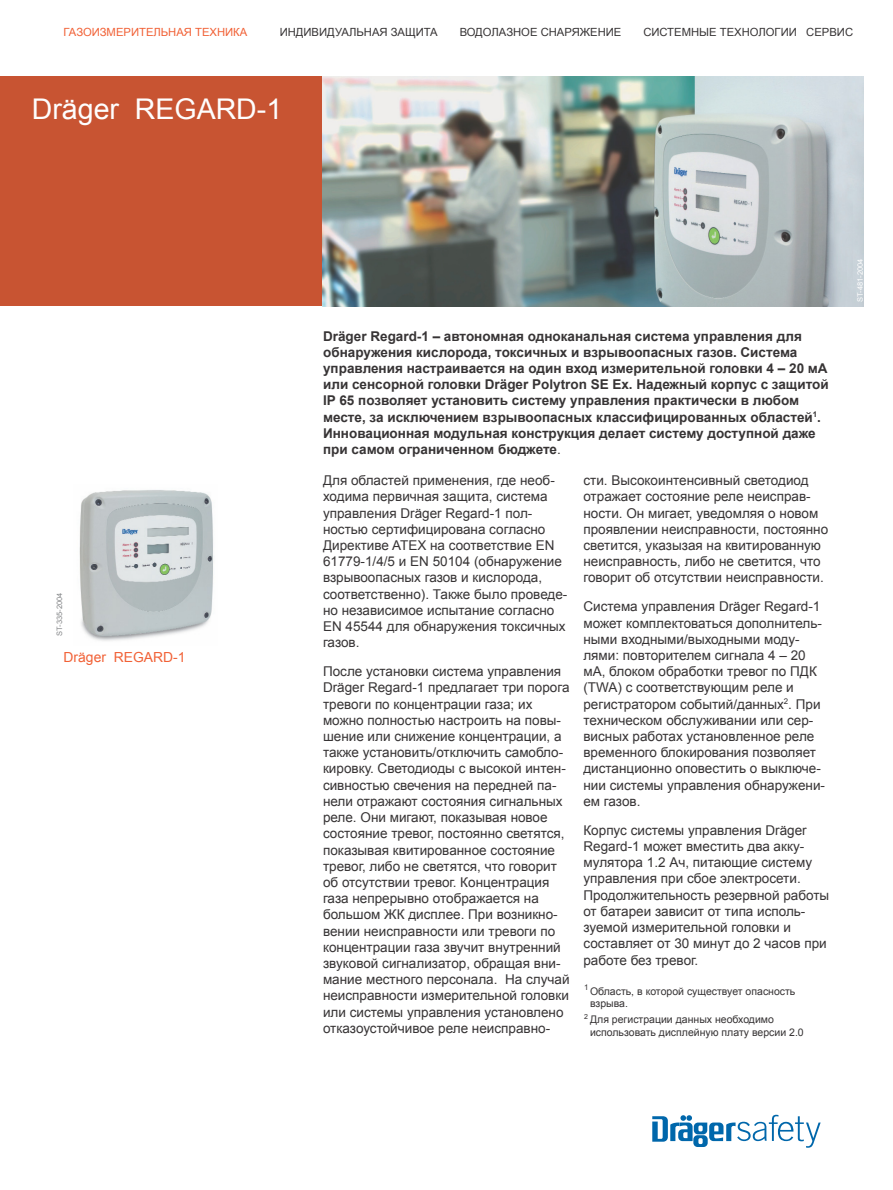
<style>
.page{position:relative;width:893px;height:1190px;background:#fff}
.page>*{position:absolute;margin:0;border:0;box-sizing:border-box;transform-origin:0 0}
.t1{font:28.5px "Arial";color:#fefefe}
.t2{font:13.8px "Arial";color:#f16136}
.t3{font:13.5px/16.2px "Arial";color:#373435}
.t4{font:700 13.5px/16.2px "Arial";color:#373435}
.t5{font:11.25px "Arial";color:#373435}
.t6{font:11.25px "Arial";color:#f16136}
.t7{font:10.5px/12.6px "Arial";color:#373435}
.t8{font:7.5px "Arial";color:#fefefe}
.t9{font:7.5px "Arial";color:#848688}
.s1{font-weight:400}
</style>
<div class="page">
<svg style="left:652px;top:1114px;width:168px;height:33px"></svg>
<div style="left:0;top:77px;width:323px;height:229px;background:#c85432"></div>
<img style="left:322px;top:76px;width:541px;height:231px">
<img style="left:79px;top:490px;width:134px;height:151px">
<p class="t6" style="left:64px;top:25px;width:185px">ГАЗОИЗМЕРИТЕЛЬНАЯ ТЕХНИКА</p>
<p class="t5" style="left:280px;top:25px;width:159px">ИНДИВИДУАЛЬНАЯ ЗАЩИТА</p>
<p class="t5" style="left:459px;top:25px;width:163px">ВОДОЛАЗНОЕ СНАРЯЖЕНИЕ</p>
<p class="t5" style="left:643px;top:25px;width:211px">СИСТЕМНЫЕ ТЕХНОЛОГИИ СЕРВИС</p>
<h1 class="t1" style="left:32px;top:90px;width:252px">Dräger REGARD-1</h1>
<p class="t9" style="left:54px;top:635px;width:45px;rotate:-90deg">ST-335-2004</p>
<p class="t2" style="left:64px;top:647px;width:123px">Dräger REGARD-1</p>
<p class="t4" style="left:323px;top:328px;width:507px">Dräger Regard-1 – автономная одноканальная система управления для обнаружения кислорода, токсичных и взрывоопасных газов. Система управления настраивается на один вход измерительной головки 4 – 20 мА или сенсорной головки Dräger Polytron SE Ex. Надежный корпус с защитой IP 65 позволяет установить систему управления практически в любом месте, за исключением взрывоопасных классифицированных областей<sup>1</sup>.<br>Инновационная модульная конструкция делает систему доступной даже при самом ограниченном бюджете<span class="s1">.</span></p>
<p class="t3" style="left:583px;top:472px;width:246px">сти. Высокоинтенсивный светодиод отражает состояние реле неисправ&shy;ности. Он мигает, уведомляя о новом проявлении неисправности, постоянно светится, указызая на квитированную неисправность, либо не светится, что говорит об отсутствии неисправности.</p>
<p class="t3" style="left:583px;top:598px;width:243px">Система управления Dräger Regard‑1 может комплектоваться дополнитель&shy;ными входными/выходными моду&shy;лями: повторителем сигнала 4 – 20 мА, блоком обработки тревог по ПДК (TWA) с соответствующим реле и регистратором событий/данных<sup>2</sup>. При техническом обслуживании или сер&shy;висных работах установленное реле временного блокирования позволяет дистанционно оповестить о выключе&shy;нии системы управления обнаружени&shy;ем газов.</p>
<p class="t3" style="left:583px;top:822px;width:247px">Корпус системы управления Dräger<br>Regard-1 может вместить два акку&shy;мулятора 1.2 Ач, питающие систему управления при сбое электросети.<br>Продолжительность резервной работы от батареи зависит от типа исполь&shy;зуемой измерительной головки и составляет от 30 минут до 2 часов при работе без тревог.</p>
<p class="t3" style="left:323px;top:472px;width:246px">Для областей применения, где необ&shy;ходима первичная защита, система управления Dräger Regard‑1 пол&shy;ностью сертифицирована согласно<br>Директиве ATEX на соответствие EN<br>61779-1/4/5 и EN 50104 (обнаружение взрывоопасных газов и кислорода, соответственно). Также было проведе&shy;но независимое испытание согласно<br>EN 45544 для обнаружения токсичных газов.</p>
<p class="t3" style="left:323px;top:663px;width:248px">После установки система управления Dräger Regard-1 предлагает три порога тревоги по концентрации газа; их можно полностью настроить на повы&shy;шение или снижение концентрации, а также установить/отключить самобло&shy;кировку. Светодиоды с высокой интен&shy;сивностью свечения на передней па&shy;нели отражают состояния сигнальных реле. Они мигают, показывая новое состояние тревог, постоянно светятся, показывая квитированное состояние тревог, либо не светятся, что говорит об отсутствии тревог. Концентрация газа непрерывно отображается на большом ЖК дисплее. При возникно&shy;вении неисправности или тревоги по концентрации газа звучит внутренний звуковой сигнализатор, обращая вни&shy;мание местного персонала. На случай неисправности измерительной головки или системы управления установлено отказоустойчивое реле неисправно-</p>
<p class="t7" style="left:590px;top:984px;width:207px;text-indent:-6px"><sup>1</sup> Область, в которой существует опасность взрыва.</p>
<p class="t7" style="left:590px;top:1013px;width:215px;text-indent:-6px"><sup>2</sup> Для регистрации данных необходимо использовать дисплейную плату версии 2.0</p>
<p class="t8" style="left:855px;top:302px;width:45px;rotate:-90deg">ST-481-2004</p>
</div>
